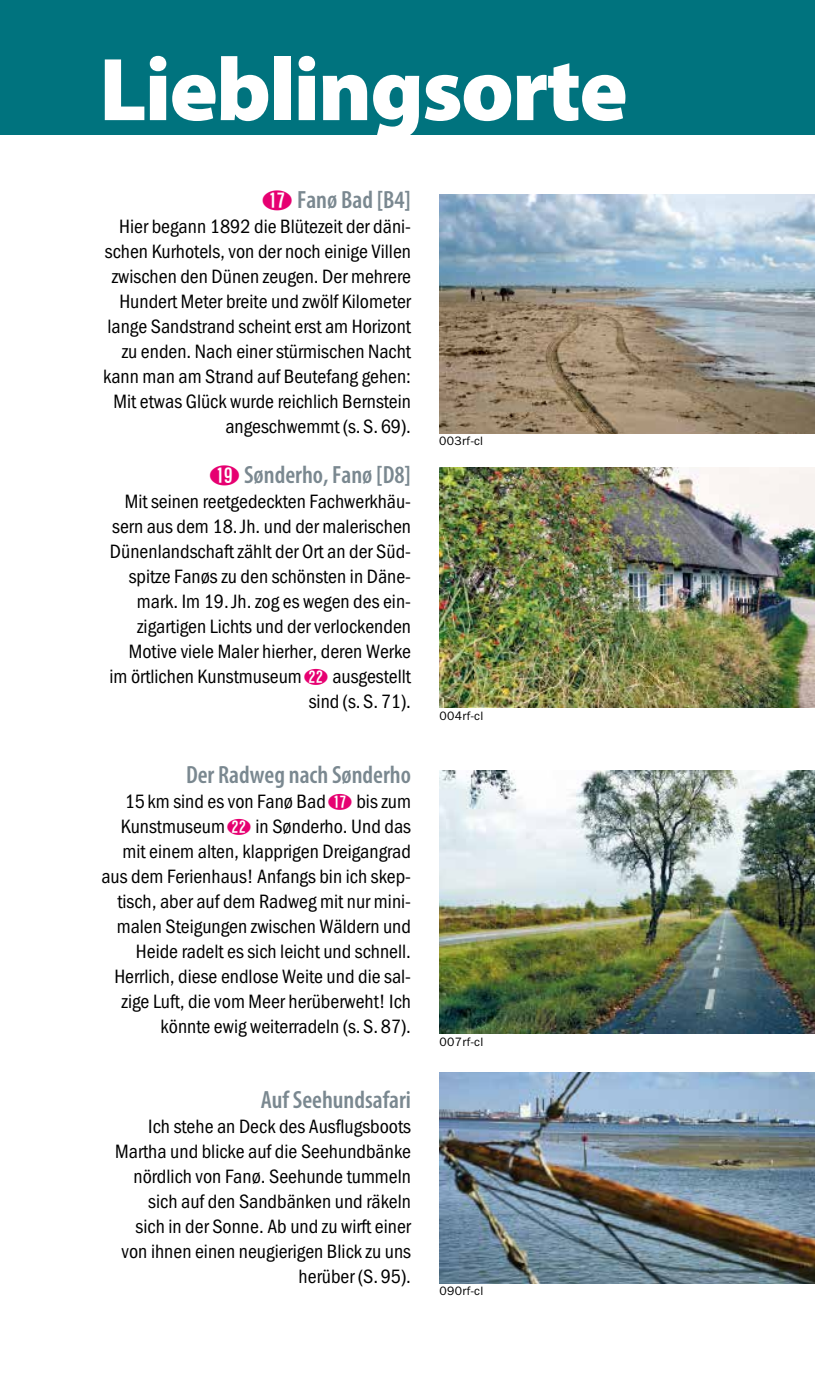
<style>
.page{position:relative;width:815px;height:1382px;background:#fff}
.page>*{position:absolute;margin:0;border:0;box-sizing:border-box;transform-origin:0 0}
.t1{font:900 90px "Myriad Pro";letter-spacing:-.02em;color:#fff}
.t2{font:600 condensed 25px "Myriad Pro";color:#7a8890}
.t3{font:20px/25px "Franklin Gothic URW Con Boo";color:#000;text-align:right}
.t4{font:12.5px "Franklin Gothic URW Boo";letter-spacing:.025em;color:#000}
.s1{font-family:"Nummern Gesamt";font-weight:400;font-stretch:normal;color:#e60071}
.s2{font-family:"Nummern Gesamt";color:#e60071}
</style>
<div class="page">
<img style="left:439px;top:195px;width:376px;height:238px">
<img style="left:440px;top:468px;width:375px;height:240px">
<img style="left:439px;top:771px;width:376px;height:263px">
<img style="left:439px;top:1073px;width:376px;height:210px">
<div style="left:0;top:0;width:815px;height:135px;background:#00737e"></div>
<h1 class="t1" style="left:99px;top:39px;width:530px">Lieblingsorte</h1>
<p class="t2" style="left:263px;top:186px;width:150px"><span class="s1">⑰</span> Fanø Bad [B4]</p>
<p class="t3" style="left:103px;top:214px;width:309px">Hier begann 1892 die Blütezeit der däni&shy;schen Kurhotels, von der noch einige Villen zwischen den Dünen zeugen. Der mehrere Hundert Meter breite und zwölf Kilometer lange Sandstrand scheint erst am Horizont zu enden. Nach einer stürmischen Nacht kann man am Strand auf Beutefang gehen:<br>Mit etwas Glück wurde reichlich Bernstein angeschwemmt (s.S.69).</p>
<p class="t2" style="left:210px;top:461px;width:203px"><span class="s1">⑲</span> Sønderho, Fanø [D8]</p>
<p class="t3" style="left:109px;top:489px;width:303px">Mit seinen reetgedeckten Fachwerkhäu&shy;sern aus dem 18.Jh. und der malerischen Dünenlandschaft zählt der Ort an der Süd&shy;spitze Fanøs zu den schönsten in Däne&shy;mark. Im 19.Jh. zog es wegen des ein&shy;zigartigen Lichts und der verlockenden Motive viele Maler hierher, deren Werke im örtlichen Kunstmuseum<span class="s2">⑵</span> ausgestellt sind (s.S.71).</p>
<p class="t2" style="left:186px;top:761px;width:227px">Der Radweg nach Sønderho</p>
<p class="t3" style="left:101px;top:789px;width:311px">15km sind es von Fanø Bad<span class="s2">⑰</span> bis zum Kunstmuseum<span class="s2">⑵</span> in Sønderho. Und das mit einem alten, klapprigen Dreigangrad aus dem Ferienhaus! Anfangs bin ich skep&shy;tisch, aber auf dem Radweg mit nur mini&shy;malen Steigungen zwischen Wäldern und Heide radelt es sich leicht und schnell.<br>Herrlich, diese endlose Weite und die sal&shy;zige Luft, die vom Meer herüberweht! Ich könnte ewig weiterradeln (s.S.87).</p>
<p class="t2" style="left:261px;top:1086px;width:152px">Auf Seehundsafari</p>
<p class="t3" style="left:115px;top:1114px;width:297px">Ich stehe an Deck des Ausflugsboots Martha und blicke auf die Seehundbänke nördlich von Fanø. Seehunde tummeln sich auf den Sandbänken und räkeln sich in der Sonne. Ab und zu wirft einer von ihnen einen neugierigen Blick zu uns herüber (S.95).</p>
<p class="t4" style="left:439px;top:433px;width:45px">003rf-cl</p>
<p class="t4" style="left:439px;top:708px;width:45px">004rf-cl</p>
<p class="t4" style="left:439px;top:1034px;width:45px">007rf-cl</p>
<p class="t4" style="left:439px;top:1283px;width:45px">090rf-cl</p>
</div>
